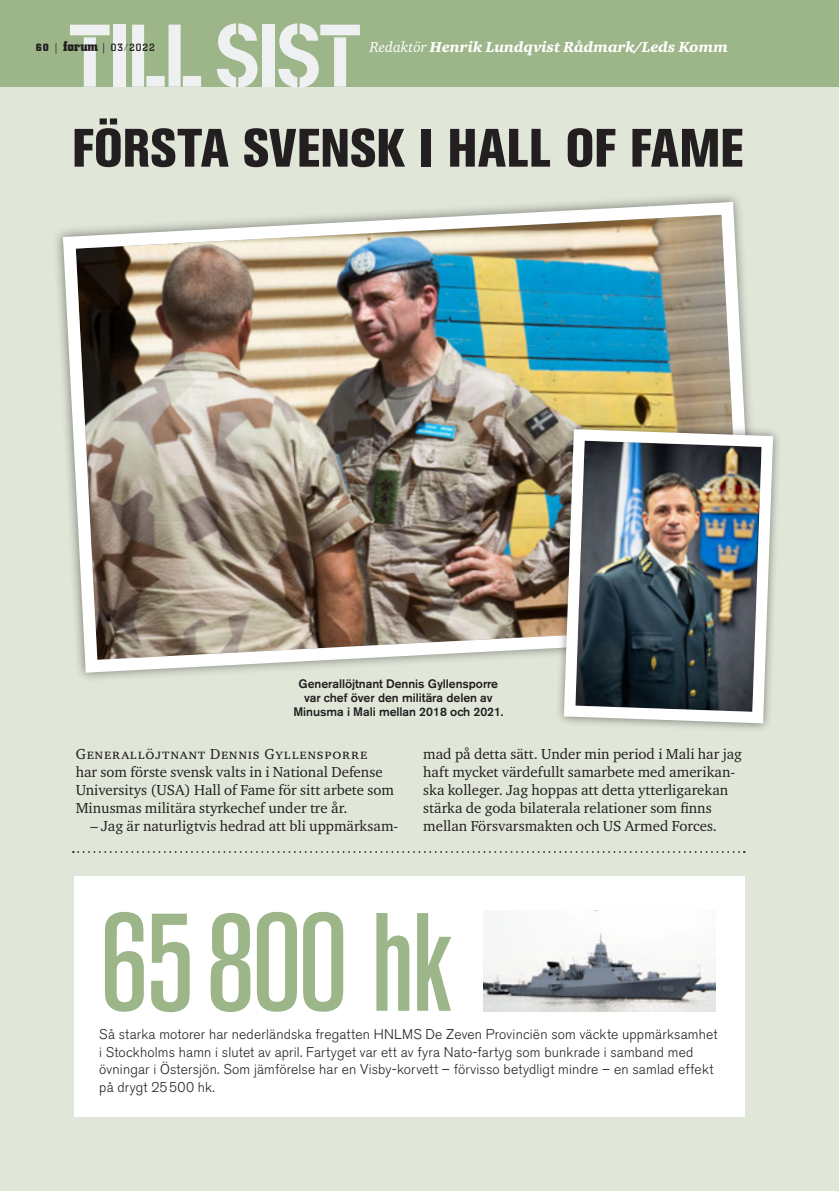
<style>
.page{position:relative;width:839px;height:1191px;background:#fff}
.page>*{position:absolute;margin:0;border:0;box-sizing:border-box;transform-origin:0 0}
.Bröd_Forum_Charter_8{font:500 condensed 138.25px "Akzidenz Grotesk BE";letter-spacing:-.02em;color:#9db689}
.Bröd_Forum_Charter_8-2{font:87.5px "Forsvarsmakten Sans Stencil";letter-spacing:-.07em;color:#eef0f1}
.Bröd_Forum_Charter_8-3{font:800 condensed 53.38px "Akzidenz Grotesk BE";letter-spacing:.005em;color:#231f20}
.Bröd_Forum_Charter_8-4{font:14.88px/18px "Charter ITC Std";color:#231f20}
.Bröd_Forum_Charter_8-5{font:14.88px/18px "Charter ITC Std";letter-spacing:.045em;color:#231f20}
.Bröd_Forum_Charter_8-6{font:italic 900 14.88px "Charter ITC Std";color:#fff}
.t1{font:300 14px/17.5px "Akzidenz Grotesk BE";letter-spacing:.015em;color:#231f20}
.t2{font:500 12.25px/14px "Akzidenz Grotesk BE";letter-spacing:-.005em;color:#231f20;text-align:center}
.t3{font:500 10.5px "City";letter-spacing:.1em;color:#231f20}
.s1{font-weight:700}
.s2{font-family:"Charter ITC Std";font-weight:400}
.s3{font-weight:700;font-size:14px}
.s4{font-weight:400}
</style>
<div class="page">
<div style="left:0;top:87px;width:838px;height:1104px;background:#e0e7d8"></div>
<div style="left:0;top:0;width:838px;height:87px;background:#9db689"></div>
<img style="left:56px;top:195px;width:695px;height:484px">
<svg style="left:73px;top:851px;width:671px;height:2px"></svg>
<div style="left:74px;top:876px;width:670px;height:240px;background:#fff"></div>
<img style="left:483px;top:910px;width:232px;height:101px">
<div style="left:554px;top:420px;width:228px;height:312px;background:#231f20;opacity:.55"></div>
<img style="left:558px;top:423px;width:220px;height:306px">
<p class="Bröd_Forum_Charter_8-2" style="left:67px;top:1px;width:296px">TILL SIST</p>
<p class="t3" style="left:36px;top:42px;width:120px"><span class="s1">60</span> <span class="s2">|</span> <span class="s3">forum</span> <span class="s2">|</span> 03/2022</p>
<p class="Bröd_Forum_Charter_8-6" style="left:370px;top:37px;width:359px"><span class="s4">Redaktör</span> Henrik Lundqvist Rådmark/Leds Komm</p>
<p class="Bröd_Forum_Charter_8-3" style="left:72px;top:117px;width:672px">FÖRSTA SVENSK I HALL OF FAME</p>
<p class="t2" style="left:293px;top:676px;width:211px">Generallöjtnant Dennis Gyllensporre var chef över den militära delen av<br>Minusma i Mali mellan 2018 och 2021.</p>
<p class="Bröd_Forum_Charter_8-5" style="left:76px;top:744px;width:319px">Generallöjtnant Dennis Gyllensporre<br>har som förste svensk valts in i National Defense Universitys (USA) Hall of Fame för sitt arbete som Minusmas militära styrkechef under tre år.</p>
<p class="Bröd_Forum_Charter_8-4" style="left:91px;top:816px;width:309px">– Jag är naturligtvis hedrad att bli uppmärksam-</p>
<p class="Bröd_Forum_Charter_8-4" style="left:423px;top:744px;width:320px">mad på detta sätt. Under min period i Mali har jag haft mycket värdefullt samarbete med amerikan&shy;ska kolleger. Jag hoppas att detta ytterligarekan stärka de goda bilaterala relationer som finns mellan Försvarsmakten och US Armed Forces.</p>
<p class="Bröd_Forum_Charter_8" style="left:99px;top:886px;width:354px">65800 hk</p>
<p class="t1" style="left:99px;top:1026px;width:619px">Så starka motorer har nederländska fregatten HNLMS De Zeven Provinciën som väckte uppmärksamhet i Stockholms hamn i slutet av april. Fartyget var ett av fyra Nato-fartyg som bunkrade i samband med övningar i Östersjön. Som jämförelse har en Visby-korvett – förvisso betydligt mindre – en samlad effekt på drygt 25500 hk.</p>
</div>
